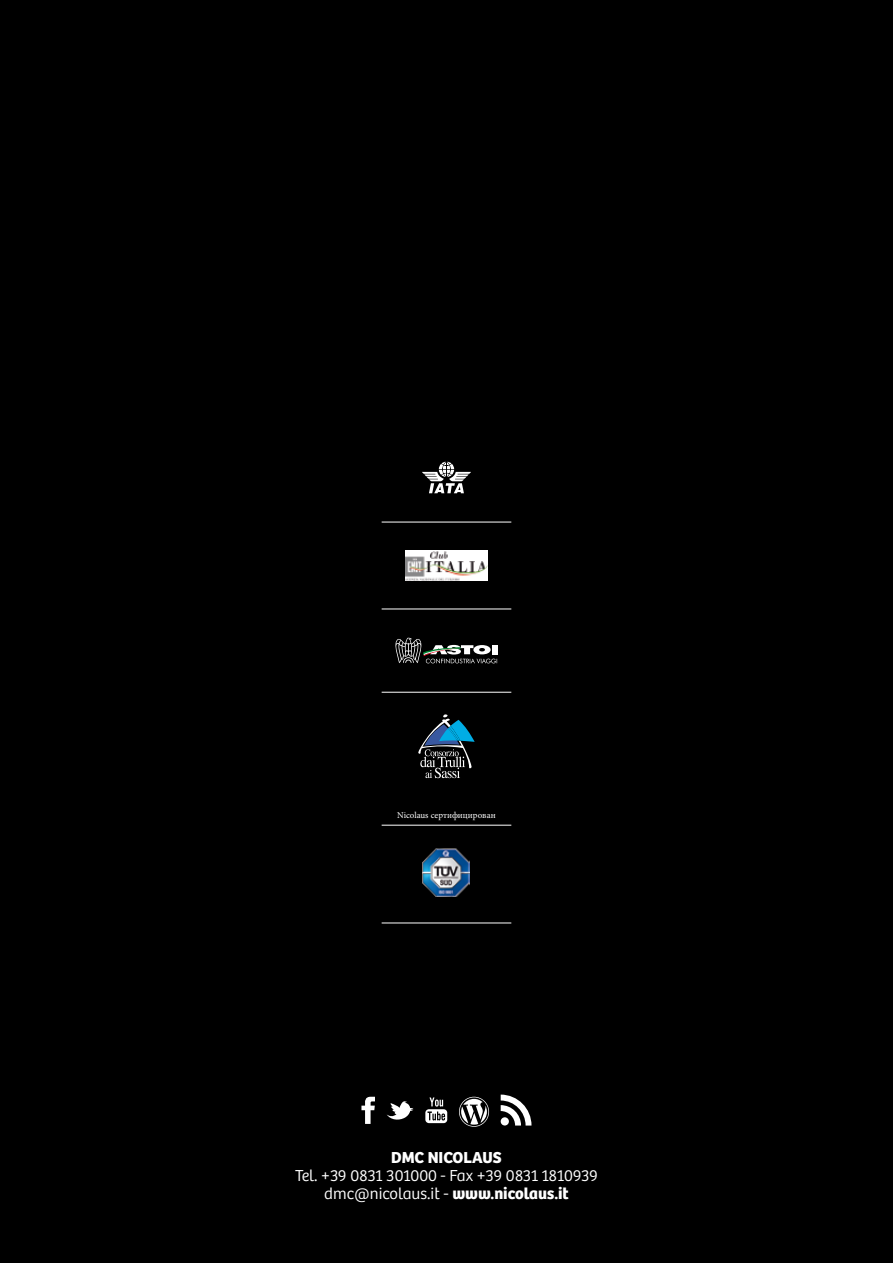
<style>
.page{position:relative;width:893px;height:1263px;background:#000}
.page>*{position:absolute;margin:0;border:0;box-sizing:border-box;transform-origin:0 0}
.t1{font:300 16.5px/18px "Bree";color:#fff;text-align:center}
.t2{font:700 16.5px "Bree";color:#fff}
.t3{font:9px "Minion Pro";color:#fff}
.s1{font-weight:700}
</style>
<div class="page">
<svg style="left:387px;top:1101px;width:26px;height:19px"></svg>
<svg style="left:425px;top:1097px;width:22px;height:26px"></svg>
<svg style="left:361px;top:1097px;width:14px;height:27px"></svg>
<svg style="left:459px;top:1097px;width:30px;height:30px"></svg>
<svg style="left:501px;top:1094px;width:30px;height:31px"></svg>
<svg style="left:395px;top:638px;width:102px;height:25px"></svg>
<svg style="left:422px;top:462px;width:49px;height:31px"></svg>
<img style="left:405px;top:551px;width:82px;height:29px">
<svg style="left:418px;top:714px;width:57px;height:64px"></svg>
<hr style="left:382px;top:522px;width:129px;height:1px;background:#fff">
<hr style="left:382px;top:609px;width:129px;height:1px;background:#fff">
<hr style="left:382px;top:692px;width:129px;height:1px;background:#fff">
<hr style="left:382px;top:825px;width:129px;height:1px;background:#fff">
<hr style="left:382px;top:923px;width:129px;height:1px;background:#fff">
<img style="left:422px;top:848px;width:48px;height:48px">
<p class="t3" style="left:397px;top:809px;width:100px">Nicolaus сертифицирован</p>
<p class="t2" style="left:391px;top:1148px;width:112px">DMC NICOLAUS</p>
<p class="t1" style="left:295px;top:1167px;width:304px">Tel. +39 0831 301000 - Fax +39 0831 1810939 dmc@nicolaus.it - <span class="s1">www.nicolaus.it</span></p>
</div>
